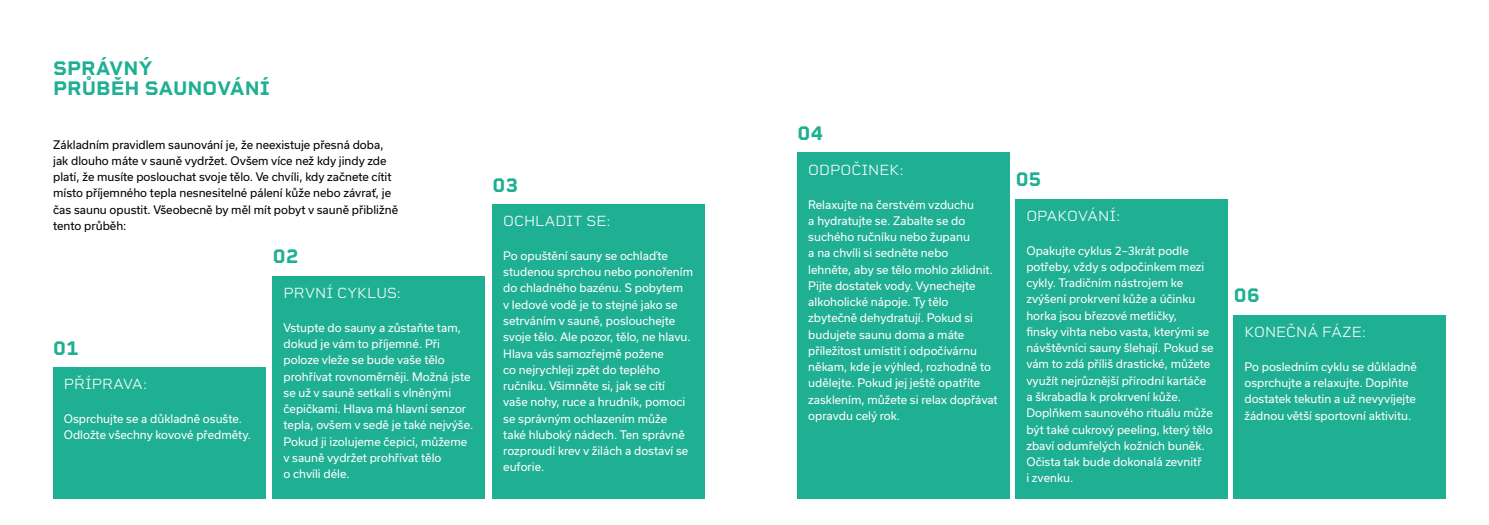
<style>
.page{position:relative;width:1489px;height:525px;background:#fff}
.page>*{position:absolute;margin:0;border:0;box-sizing:border-box;transform-origin:0 0}
.t1{font:700 20px/20px "Rigid Square";color:#1faf93}
.t2{font:300 15px "Rigid Square";color:#fff}
.t3{font:11.25px/16.2px "Usual";color:#fff}
.t4{font:11.25px/16.2px "Usual";color:#000}
</style>
<div class="page">
<div style="left:53px;top:367px;width:212px;height:131px;background:#1faf93"></div>
<div style="left:273px;top:275px;width:212px;height:223px;background:#1faf93"></div>
<div style="left:797px;top:152px;width:212px;height:346px;background:#1faf93"></div>
<div style="left:1015px;top:198px;width:212px;height:300px;background:#1faf93"></div>
<div style="left:1233px;top:314px;width:212px;height:184px;background:#1faf93"></div>
<div style="left:492px;top:204px;width:212px;height:294px;background:#1faf93"></div>
<h1 class="t1" style="left:53px;top:58px;width:218px">SPRÁVNÝ<br>PRŮBĚH SAUNOVÁNÍ</h1>
<p class="t4" style="left:53px;top:136px;width:346px">Základním pravidlem saunování je, že neexistuje přesná doba, jak dlouho máte v sauně vydržet. Ovšem více než kdy jindy zde platí, že musíte poslouchat svoje tělo. Ve chvíli, kdy začnete cítit místo příjemného tepla nesnesitelné pálení kůže nebo závrať, je čas saunu opustit. Všeobecně by měl mít pobyt v sauně přibližně tento průběh:</p>
<h1 class="t1" style="left:53px;top:337px;width:27px">01</h1>
<h2 class="t2" style="left:64px;top:375px;width:85px">PŘÍPRAVA:</h2>
<p class="t3" style="left:64px;top:410px;width:188px">Osprchujte se a důkladně osušte.<br>Odložte všechny kovové předměty.</p>
<h1 class="t1" style="left:273px;top:246px;width:27px">02</h1>
<h2 class="t2" style="left:283px;top:283px;width:119px">PRVNÍ CYKLUS:</h2>
<p class="t3" style="left:283px;top:319px;width:191px">Vstupte do sauny a zůstaňte tam, dokud je vám to příjemné. Při poloze vleže se bude vaše tělo prohřívat rovnoměrněji. Možná jste se už v sauně setkali s vlněnými čepičkami. Hlava má hlavní senzor tepla, ovšem v sedě je také nejvýše.<br>Pokud ji izolujeme čepicí, můžeme v sauně vydržet prohřívat tělo<br>o chvíli déle.</p>
<h1 class="t1" style="left:492px;top:174px;width:27px">03</h1>
<h2 class="t2" style="left:503px;top:211px;width:109px">OCHLADIT SE:</h2>
<p class="t3" style="left:503px;top:247px;width:191px">Po opuštění sauny se ochlaďte studenou sprchou nebo ponořením do chladného bazénu. S pobytem<br>v ledové vodě je to stejné jako se setrváním v sauně, poslouchejte svoje tělo. Ale pozor, tělo, ne hlavu.<br>Hlava vás samozřejmě požene<br>co nejrychleji zpět do teplého ručníku. Všimněte si, jak se cítí<br>vaše nohy, ruce a hrudník, pomoci se správným ochlazením může<br>také hluboký nádech. Ten správně rozproudí krev v žilách a dostaví se euforie.</p>
<h1 class="t1" style="left:797px;top:123px;width:27px">04</h1>
<h2 class="t2" style="left:808px;top:160px;width:97px">ODPOČINEK:</h2>
<p class="t3" style="left:808px;top:196px;width:191px">Relaxujte na čerstvém vzduchu<br>a hydratujte se. Zabalte se do suchého ručníku nebo županu<br>a na chvíli si sedněte nebo<br>lehněte, aby se tělo mohlo zklidnit.<br>Pijte dostatek vody. Vynechejte alkoholické nápoje. Ty tělo zbytečně dehydratují. Pokud si budujete saunu doma a máte příležitost umístit i odpočívárnu někam, kde je výhled, rozhodně to udělejte. Pokud jej ještě opatříte zasklením, můžete si relax dopřávat opravdu celý rok.</p>
<h2 class="t2" style="left:1026px;top:206px;width:96px">OPAKOVÁNÍ:</h2>
<h1 class="t1" style="left:1015px;top:169px;width:27px">05</h1>
<p class="t3" style="left:1026px;top:242px;width:189px">Opakujte cyklus 2–3krát podle potřeby, vždy s odpočinkem mezi cykly. Tradičním nástrojem ke zvýšení prokrvení kůže a účinku horka jsou březové metličky,<br>finsky vihta nebo vasta, kterými se návštěvníci sauny šlehají. Pokud se vám to zdá příliš drastické, můžete využít nejrůznější přírodní kartáče a škrabadla k prokrvení kůže.<br>Doplňkem saunového rituálu může být také cukrový peeling, který tělo zbaví odumřelých kožních buněk.<br>Očista tak bude dokonalá zevnitř<br>i zvenku.</p>
<h1 class="t1" style="left:1233px;top:285px;width:27px">06</h1>
<h2 class="t2" style="left:1244px;top:322px;width:123px">KONEČNÁ FÁZE:</h2>
<p class="t3" style="left:1244px;top:358px;width:174px">Po posledním cyklu se důkladně osprchujte a relaxujte. Doplňte dostatek tekutin a už nevyvíjejte žádnou větší sportovní aktivitu.</p>
</div>
